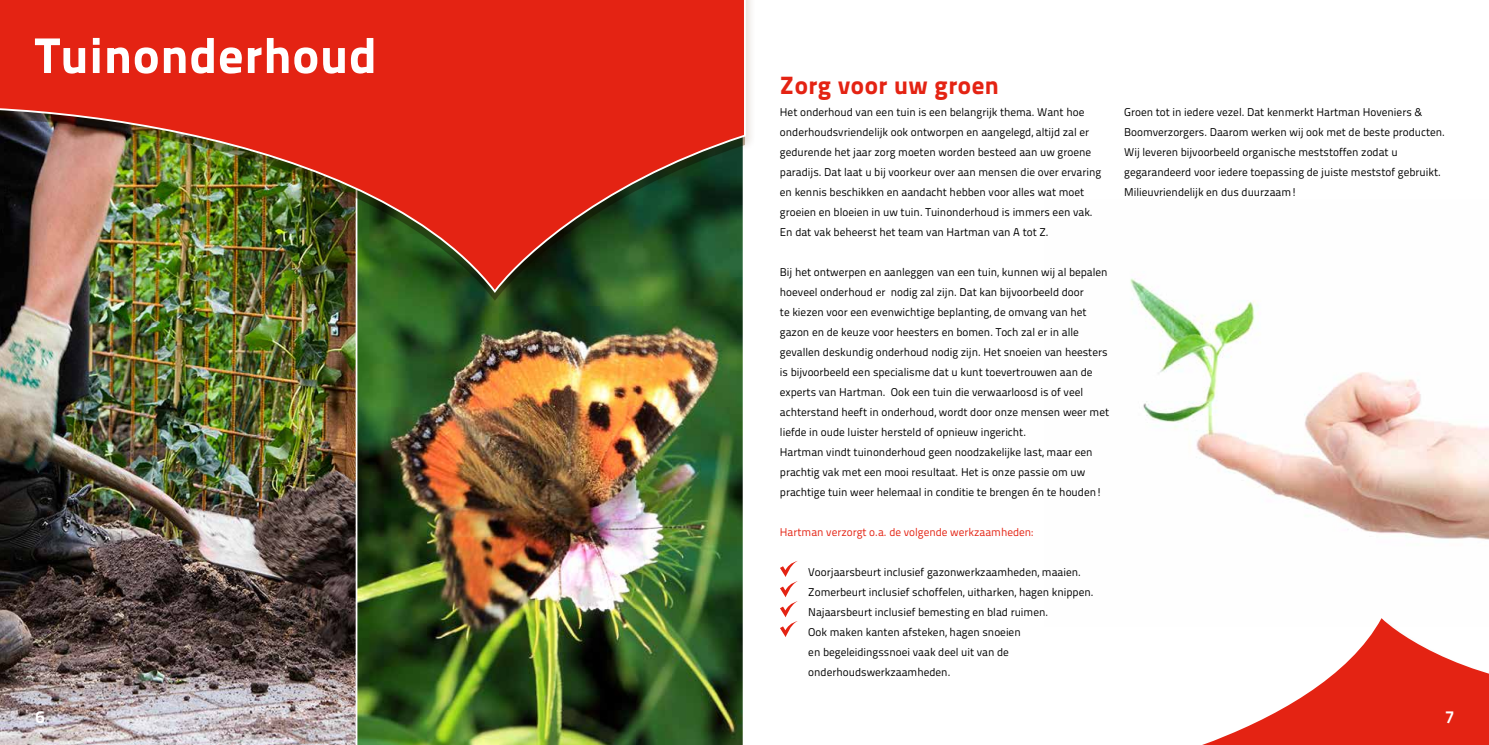
<style>
.page{position:relative;width:1489px;height:745px;background:#fff}
.page>*{position:absolute;margin:0;border:0;box-sizing:border-box;transform-origin:0 0}
.t1{font:50px "Titillium Text 22 L 999 wt";letter-spacing:.02em;color:#fff}
.t2{font:25px "Titillium Text 22 L 999 wt";letter-spacing:.02em;color:#e42313}
.t3{font:17.5px "Titillium Text 22 L 800 wt";color:#fff}
.t4{font:11.25px/20px "Titillium Text 22 L 400 wt";color:#000}
.t5{font:11.25px "Titillium Text 22 L 400 wt";color:#e42313}
</style>
<div class="page">
<img style="left:0;top:306px;width:355px;height:438px">
<img style="left:1130px;top:278px;width:358px;height:262px">
<img style="left:355px;top:306px;width:388px;height:438px">
<svg style="left:1205px;top:618px;width:283px;height:126px;fill:#e42313"></svg>
<div style="left:0;top:0;width:756px;height:306px;background:#542d00;opacity:.15"></div>
<img style="left:0;top:0;width:746px;height:294px">
<svg style="left:780px;top:561px;width:17px;height:75px"></svg>
<h1 class="t1" style="left:35px;top:16px;width:343px">Tuinonderhoud</h1>
<h2 class="t2" style="left:780px;top:66px;width:220px">Zorg voor uw groen</h2>
<p class="t4" style="left:780px;top:101px;width:323px">Het onderhoud van een tuin is een belangrijk thema. Want hoe onderhoudsvriendelijk ook ontworpen en aangelegd, altijd zal er gedurende het jaar zorg moeten worden besteed aan uw groene paradijs. Dat laat u bij voorkeur over aan mensen die over ervaring en kennis beschikken en aandacht hebben voor alles wat moet groeien en bloeien in uw tuin. Tuinonderhoud is immers een vak.<br>En dat vak beheerst het team van Hartman van A tot Z.</p>
<p class="t4" style="left:780px;top:261px;width:331px">Bij het ontwerpen en aanleggen van een tuin, kunnen wij al bepalen hoeveel onderhoud er nodig zal zijn. Dat kan bijvoorbeeld door<br>te kiezen voor een evenwichtige beplanting, de omvang van het gazon en de keuze voor heesters en bomen. Toch zal er in alle gevallen deskundig onderhoud nodig zijn. Het snoeien van heesters is bijvoorbeeld een specialisme dat u kunt toevertrouwen aan de experts van Hartman. Ook een tuin die verwaarloosd is of veel achterstand heeft in onderhoud, wordt door onze mensen weer met liefde in oude luister hersteld of opnieuw ingericht.<br>Hartman vindt tuinonderhoud geen noodzakelijke last, maar een prachtig vak met een mooi resultaat. Het is onze passie om uw prachtige tuin weer helemaal in conditie te brengen én te houden!</p>
<p class="t5" style="left:780px;top:523px;width:255px">Hartman verzorgt o.a. de volgende werkzaamheden:</p>
<p class="t4" style="left:808px;top:561px;width:287px">Voorjaarsbeurt inclusief gazonwerkzaamheden, maaien.<br>Zomerbeurt inclusief schoffelen, uitharken, hagen knippen.<br>Najaarsbeurt inclusief bemesting en blad ruimen.<br>Ook maken kanten afsteken, hagen snoeien<br>en begeleidingssnoei vaak deel uit van de onderhoudswerkzaamheden.</p>
<p class="t4" style="left:1124px;top:101px;width:322px">Groen tot in iedere vezel. Dat kenmerkt Hartman Hoveniers &amp; Boomverzorgers. Daarom werken wij ook met de beste producten.<br>Wij leveren bijvoorbeeld organische meststoffen zodat u gegarandeerd voor iedere toepassing de juiste meststof gebruikt.<br>Milieuvriendelijk en dus duurzaam!</p>
<h3 class="t3" style="left:35px;top:702px;width:11px">6</h3>
<h3 class="t3" style="left:1444px;top:702px;width:11px">7</h3>
</div>
